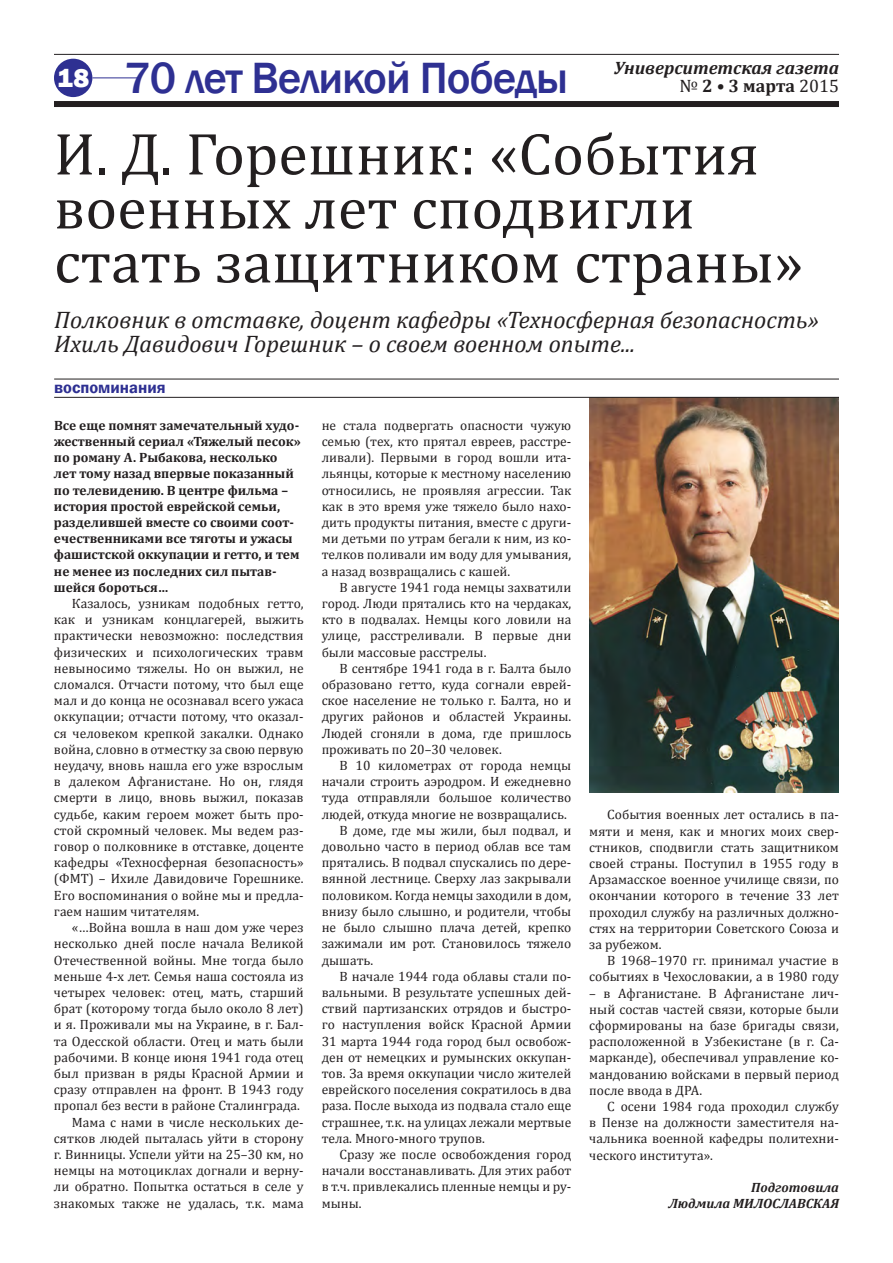
<style>
.page{position:relative;width:893px;height:1263px;background:#fff}
.page>*{position:absolute;margin:0;border:0;box-sizing:border-box;transform-origin:0 0}
.t1{font:60px/54px "Cambria";color:#231f20}
.t2{font:500 45px "Franklin Gothic";letter-spacing:-.025em;color:#2e3092}
.t3{font:800 27px "Franklin Gothic";color:#fff}
.t4{font:italic 24px/24px "Cambria";color:#231f20}
.t5{font:italic 700 18px "Cambria";letter-spacing:-.01em;color:#231f20}
.t6{font:700 18px "Cambria";color:#231f20}
.t7{font:600 16.5px "Franklin Gothic";color:#2e3092}
.t8{font:13.5px/16.2px "Cambria";color:#231f20;text-align:justify}
.t9{font:700 13.5px/16.2px "Cambria";color:#231f20}
.t10{font:italic 700 13.5px/16.2px "Cambria";color:#231f20;text-align:right}
.s1{font-weight:400}
</style>
<div class="page">
<hr style="left:54px;top:54px;width:785px;height:1px;background:#231f20">
<div style="left:54px;top:59px;width:38px;height:38px;background:#2e3092;border-radius:50%"></div>
<div style="left:54px;top:101px;width:785px;height:6px;background:#231f20"></div>
<img style="left:589px;top:398px;width:250px;height:394px">
<hr style="left:92px;top:78px;width:48px;height:1px;background:#2e3092">
<hr style="left:54px;top:379px;width:785px;height:1px;background:#231f20">
<hr style="left:54px;top:397px;width:785px;height:1px;background:#231f20">
<h3 class="t3" style="left:57px;top:61px;width:33px">18</h3>
<h2 class="t2" style="left:124px;top:50px;width:445px">70 лет Великой Победы</h2>
<h3 class="t5" style="left:614px;top:57px;width:226px">Университетская газета</h3>
<h3 class="t6" style="left:679px;top:75px;width:161px"><span class="s1">№</span> 2 <span class="s1">•</span> 3 марта <span class="s1">2015</span></h3>
<h1 class="t1" style="left:54px;top:127px;width:751px">И. Д. Горешник: «События военных лет сподвигли стать защитником страны»</h1>
<h3 class="t4" style="left:54px;top:307px;width:766px">Полковник в отставке, доцент кафедры «Техносферная безопасность»<br>Ихиль Давидович Горешник – о своем военном опыте...</h3>
<p class="t7" style="left:54px;top:377px;width:113px">воспоминания</p>
<p class="t9" style="left:54px;top:417px;width:248px">Все еще помнят замечательный худо&shy;жественный сериал «Тяжелый песок» по роману А. Рыбакова, несколько лет тому назад впервые показанный по телевидению. В центре фильма – история простой еврейской семьи, разделившей вместе со своими соот&shy;ечественниками все тяготы и ужасы фашистской оккупации и гетто, и тем не менее из последних сил пытав&shy;шейся бороться…</p>
<p class="t8" style="left:54px;top:595px;width:251px;text-indent:18px">Казалось, узникам подобных гетто, как и узникам концлагерей, выжить практически невозможно: последствия физических и психологических травм невыносимо тяжелы. Но он выжил, не сломался. Отчасти потому, что был еще мал и до конца не осознавал всего ужаса оккупации; отчасти потому, что оказал&shy;ся человеком крепкой закалки. Однако война, словно в отместку за свою первую неудачу, вновь нашла его уже взрослым в далеком Афганистане. Но он, глядя смерти в лицо, вновь выжил, показав судьбе, каким героем может быть про&shy;стой скромный человек. Мы ведем раз&shy;говор о полковнике в отставке, доценте кафедры «Техносферная безопасность» (ФМТ) – Ихиле Давидовиче Горешнике.<br>Его воспоминания о войне мы и предла&shy;гаем нашим читателям.</p>
<p class="t8" style="left:54px;top:919px;width:251px;text-align:right">«…Война вошла в наш дом уже через несколько дней после начала Великой Отечественной войны. Мне тогда было меньше 4-х лет. Семья наша состояла из четырех человек: отец, мать, старший брат (которому тогда было около 8 лет) и я. Проживали мы на Украине, в г. Бал&shy;та Одесской области. Отец и мать были рабочими. В конце июня 1941 года отец был призван в ряды Красной Армии и сразу отправлен на фронт. В 1943 году пропал без вести в районе Сталинграда.<br>Мама с нами в числе нескольких де&shy;сятков людей пыталась уйти в сторону г. Винницы. Успели уйти на 25–30 км, но немцы на мотоциклах догнали и верну&shy;ли обратно. Попытка остаться в селе у знакомых также не удалась, т.к. мама</p>
<p class="t8" style="left:322px;top:417px;width:251px">не стала подвергать опасности чужую семью (тех, кто прятал евреев, расстре&shy;ливали). Первыми в город вошли ита&shy;льянцы, которые к местному населению относились, не проявляя агрессии. Так как в это время уже тяжело было нахо&shy;дить продукты питания, вместе с други&shy;ми детьми по утрам бегали к ним, из ко&shy;телков поливали им воду для умывания, а назад возвращались с кашей.</p>
<p class="t8" style="left:322px;top:579px;width:251px;text-indent:18px">В августе 1941 года немцы захватили город. Люди прятались кто на чердаках, кто в подвалах. Немцы кого ловили на улице, расстреливали. В первые дни были массовые расстрелы.</p>
<p class="t8" style="left:322px;top:660px;width:251px;text-indent:18px">В сентябре 1941 года в г. Балта было образовано гетто, куда согнали еврей&shy;ское население не только г. Балта, но и других районов и областей Украины.<br>Людей сгоняли в дома, где пришлось проживать по 20–30 человек.</p>
<p class="t8" style="left:340px;top:757px;width:233px">В 10 километрах от города немцы</p>
<p class="t8" style="left:322px;top:773px;width:251px">начали строить аэродром. И ежедневно</p>
<p class="t8" style="left:322px;top:790px;width:251px">туда отправляли большое количество</p>
<p class="t8" style="left:322px;top:806px;width:247px">людей, откуда многие не возвращались.</p>
<p class="t8" style="left:340px;top:822px;width:233px">В доме, где мы жили, был подвал, и</p>
<p class="t8" style="left:322px;top:838px;width:251px">довольно часто в период облав все там</p>
<p class="t8" style="left:322px;top:854px;width:251px">прятались. В подвал спускались по дере-</p>
<p class="t8" style="left:322px;top:871px;width:251px">вянной лестнице. Сверху лаз закрывали</p>
<p class="t8" style="left:322px;top:887px;width:251px">половиком. Когда немцы заходили в дом,</p>
<p class="t8" style="left:322px;top:903px;width:251px">внизу было слышно, и родители, чтобы</p>
<p class="t8" style="left:322px;top:919px;width:251px">не было слышно плача детей, крепко</p>
<p class="t8" style="left:322px;top:935px;width:251px">зажимали им рот. Становилось тяжело</p>
<p class="t8" style="left:322px;top:952px;width:53px">дышать.</p>
<p class="t8" style="left:340px;top:968px;width:233px">В начале 1944 года облавы стали по-</p>
<p class="t8" style="left:322px;top:984px;width:251px">вальными. В результате успешных дей-</p>
<p class="t8" style="left:322px;top:1000px;width:251px">ствий партизанских отрядов и быстро-</p>
<p class="t8" style="left:322px;top:1016px;width:251px">го наступления войск Красной Армии</p>
<p class="t8" style="left:322px;top:1033px;width:251px">31 марта 1944 года город был освобож-</p>
<p class="t8" style="left:322px;top:1049px;width:251px">ден от немецких и румынских оккупан-</p>
<p class="t8" style="left:322px;top:1065px;width:251px">тов. За время оккупации число жителей</p>
<p class="t8" style="left:322px;top:1081px;width:251px">еврейского поселения сократилось в два</p>
<p class="t8" style="left:322px;top:1097px;width:251px">раза. После выхода из подвала стало еще</p>
<p class="t8" style="left:322px;top:1114px;width:251px">страшнее, т.к. на улицах лежали мертвые</p>
<p class="t8" style="left:322px;top:1130px;width:165px">тела. Много-много трупов.</p>
<p class="t8" style="left:340px;top:1146px;width:233px">Сразу же после освобождения город</p>
<p class="t8" style="left:322px;top:1162px;width:251px">начали восстанавливать. Для этих работ</p>
<p class="t8" style="left:322px;top:1178px;width:251px">в т.ч. привлекались пленные немцы и ру-</p>
<p class="t8" style="left:322px;top:1195px;width:42px">мыны.</p>
<p class="t8" style="left:589px;top:807px;width:251px;text-indent:18px">События военных лет остались в па&shy;мяти и меня, как и многих моих свер&shy;стников, сподвигли стать защитником своей страны. Поступил в 1955 году в Арзамасское военное училище связи, по окончании которого в течение 33 лет проходил службу на различных должно&shy;стях на территории Советского Союза и за рубежом.</p>
<p class="t8" style="left:589px;top:952px;width:251px;text-align:right">В 1968–1970 гг. принимал участие в событиях в Чехословакии, а в 1980 году</p>
<p class="t8" style="left:589px;top:985px;width:251px">– в Афганистане. В Афганистане лич&shy;ный состав частей связи, которые были сформированы на базе бригады связи, расположенной в Узбекистане (в г. Са&shy;марканде), обеспечивал управление ко&shy;мандованию войсками в первый период после ввода в ДРА.</p>
<p class="t8" style="left:589px;top:1098px;width:251px;text-indent:18px">С осени 1984 года проходил службу в Пензе на должности заместителя на&shy;чальника военной кафедры политехни&shy;ческого института».</p>
<p class="t10" style="left:668px;top:1179px;width:172px">Подготовила<br>Людмила Милославская</p>
</div>
